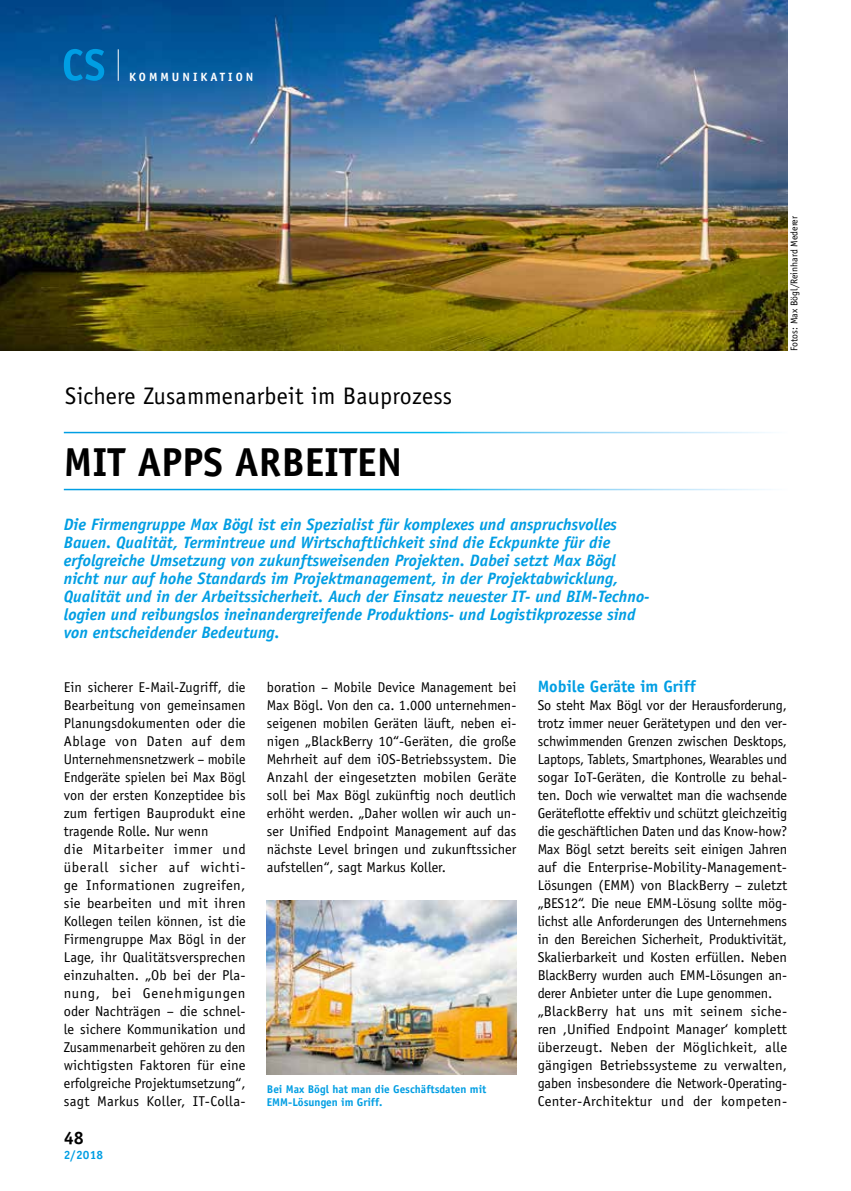
<style>
.page{position:relative;width:851px;height:1191px;background:#fff}
.page>*{position:absolute;margin:0;border:0;box-sizing:border-box;transform-origin:0 0}
.t1{font:700 40.5px "Officina Sans Std";color:#000}
.t2{font:24px "Officina Sans Std";letter-spacing:.01em;color:#000}
.t3{font:700 18px "Officina Sans Std";color:#000}
.t4{font:italic 700 16.5px/18px "Officina Sans Std";color:#009ee3}
.t5{font:700 16.5px "Officina Sans Std";color:#009ee3}
.t6{font:14.25px/18px "Officina Sans Std";color:#000}
.t7{font:700 12px "Officina Sans Std";letter-spacing:.25em;color:#fff}
.t8{font:700 12px "Officina Sans Std";color:#009ee3}
.t9{font:700 11.25px/13.5px "Officina Sans Std";color:#009ee3}
.t10{font:9.75px "Officina Sans Std";color:#000}
</style>
<div class="page">
<img style="left:0;top:0;width:787px;height:350px">
<hr style="left:118px;top:49px;width:1px;height:32px;background:#fff">
<svg style="left:64px;top:49px;width:40px;height:32px"></svg>
<img style="left:267px;top:900px;width:249px;height:174px">
<p class="t7" style="left:129px;top:69px;width:126px">KOMMUNIKATION</p>
<h2 class="t2" style="left:65px;top:382px;width:388px">Sichere Zusammenarbeit im Bauprozess</h2>
<h1 class="t1" style="left:64px;top:437px;width:340px">MIT APPS ARBEITEN</h1>
<p class="t4" style="left:64px;top:515px;width:587px">Die Firmengruppe Max Bögl ist ein Spezialist für komplexes und anspruchsvolles Bauen. Qualität, Termintreue und Wirtschaftlichkeit sind die Eckpunkte für die erfolgreiche Umsetzung von zukunftsweisenden Projekten. Dabei setzt Max Bögl nicht nur auf hohe Standards im Projektmanagement, in der Projektabwicklung, Qualität und in der Arbeitssicherheit. Auch der Einsatz neuester IT- und BIM-Techno&shy;logien und reibungslos ineinandergreifende Produktions- und Logistikprozesse sind von entscheidender Bedeutung.</p>
<p class="t10" style="left:788px;top:351px;width:137px;rotate:-90deg">Fotos: Max Bögl/Reinhard Mederer</p>
<p class="t6" style="left:64px;top:678px;width:183px">Ein sicherer E-Mail-Zugriff, die<br>Bearbeitung von gemeinsamen<br>Planungsdokumenten oder die<br>Ablage von Daten auf dem<br>Unternehmensnetzwerk – mobile<br>Endgeräte spielen bei Max Bögl von der ersten Konzeptidee bis zum fertigen Bauprodukt eine tragende Rolle. Nur wenn<br>die Mitarbeiter immer und überall sicher auf wichti&shy;ge Informationen zugreifen, sie bearbeiten und mit ihren<br>Kollegen teilen können, ist die<br>Firmengruppe Max Bögl in der<br>Lage, ihr Qualitätsversprechen einzuhalten. „Ob bei der Pla&shy;nung, bei Genehmigungen oder Nachträgen – die schnel&shy;le sichere Kommunikation und<br>Zusammenarbeit gehören zu den wichtigsten Faktoren für eine erfolgreiche Projektumsetzung“, sagt Markus Koller, IT-Colla-</p>
<p class="t6" style="left:267px;top:678px;width:251px;text-align:justify">boration – Mobile Device Management bei Max Bögl. Von den ca. 1.000 unternehmen&shy;seigenen mobilen Geräten läuft, neben ei&shy;nigen „BlackBerry 10“-Geräten, die große Mehrheit auf dem iOS-Betriebssystem. Die Anzahl der eingesetzten mobilen Geräte soll bei Max Bögl zukünftig noch deutlich erhöht werden. „Daher wollen wir auch un&shy;ser Unified Endpoint Management auf das nächste Level bringen und zukunftssicher aufstellen“, sagt Markus Koller.</p>
<p class="t5" style="left:537px;top:676px;width:160px">Mobile Geräte im Griff</p>
<p class="t6" style="left:537px;top:696px;width:251px">So steht Max Bögl vor der Herausforderung, trotz immer neuer Gerätetypen und den ver&shy;schwimmenden Grenzen zwischen Desktops, Laptops, Tablets, Smartphones, Wearables und sogar IoT-Geräten, die Kontrolle zu behal&shy;ten. Doch wie verwaltet man die wachsende Geräteflotte effektiv und schützt gleichzeitig die geschäftlichen Daten und das Know-how?<br>Max Bögl setzt bereits seit einigen Jahren auf die Enterprise-Mobility-Management-Lösungen (EMM) von BlackBerry – zuletzt „BES12“. Die neue EMM-Lösung sollte mög&shy;lichst alle Anforderungen des Unternehmens in den Bereichen Sicherheit, Produktivität, Skalierbarkeit und Kosten erfüllen. Neben BlackBerry wurden auch EMM-Lösungen an&shy;derer Anbieter unter die Lupe genommen. „BlackBerry hat uns mit seinem siche&shy;ren ,Unified Endpoint Manager‘ komplett überzeugt. Neben der Möglichkeit, alle gängigen Betriebssysteme zu verwalten, gaben insbesondere die Network-Operating-Center-Architektur und der kompeten-</p>
<p class="t9" style="left:267px;top:1082px;width:221px">Bei Max Bögl hat man die Geschäftsdaten mit<br>EMM-Lösungen im Griff.</p>
<p class="t3" style="left:64px;top:1127px;width:22px">48</p>
<p class="t8" style="left:64px;top:1147px;width:41px">2/2018</p>
</div>
